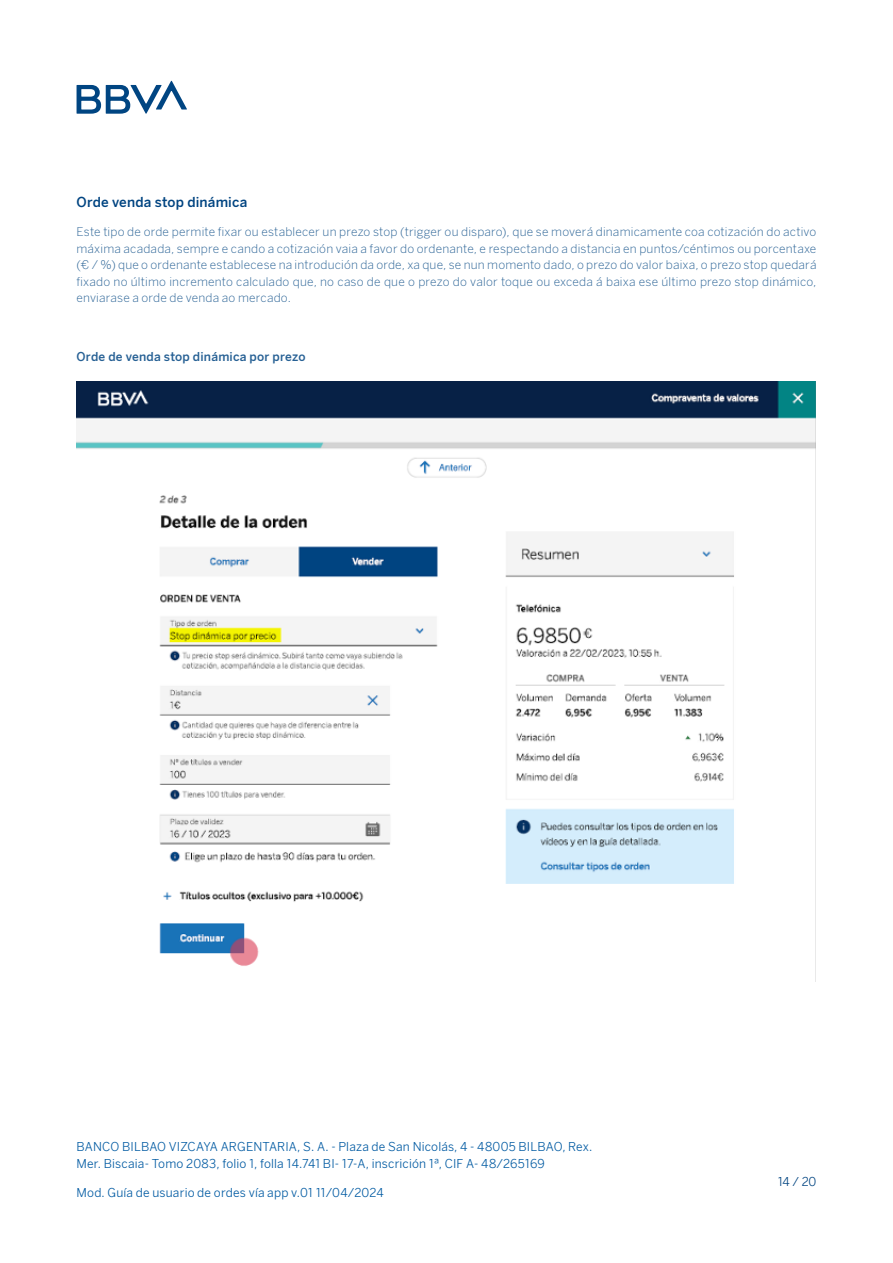
<style>
.page{position:relative;width:893px;height:1263px;background:#fff}
.page>*{position:absolute;margin:0;border:0;box-sizing:border-box;transform-origin:0 0}
.Titulo_2{font:300 13.5px "BBVA Benton Sans";letter-spacing:.01em;color:#004481}
.Titulo_2-2{font:300 12px/16.5px "BBVA Benton Sans";letter-spacing:.015em;color:#266094;text-align:justify}
.t1{font:12px/16.5px "BBVA Benton Sans";letter-spacing:.015em;color:#005aa2}
.Parrafo_1{font:300 12px "BBVA Benton Sans";letter-spacing:.015em;color:#266094}
.t2{font:12px "BBVA Benton Sans";color:#004481}
</style>
<div class="page">
<svg style="left:77px;top:81px;width:110px;height:33px"></svg>
<img style="left:77px;top:382px;width:739px;height:599px">
<p class="Titulo_2" style="left:77px;top:194px;width:172px">Orde venda stop dinámica</p>
<p class="Titulo_2-2" style="left:77px;top:224px;width:741px">Este tipo de orde permite fixar ou establecer un prezo stop (trigger ou disparo), que se moverá dinamicamente coa cotización do activo máxima acadada, sempre e cando a cotización vaia a favor do ordenante, e respectando a distancia en puntos/céntimos ou porcentaxe (€ / %) que o ordenante establecese na introdución da orde, xa que, se nun momento dado, o prezo do valor baixa, o prezo stop quedará fixado no último incremento calculado que, no caso de que o prezo do valor toque ou exceda á baixa ese último prezo stop dinámico, enviarase a orde de venda ao mercado.</p>
<p class="Parrafo_1" style="left:77px;top:349px;width:230px">Orde de venda stop dinámica por prezo</p>
<p class="t1" style="left:77px;top:1138px;width:517px">BANCO BILBAO VIZCAYA ARGENTARIA, S. A. - Plaza de San Nicolás, 4 - 48005 BILBAO, Rex.<br>Mer. Biscaia- Tomo 2083, folio 1, folla 14.741 BI- 17-A, inscrición 1ª, CIF A- 48/265169</p>
<p class="t1" style="left:77px;top:1184px;width:309px">Mod. Guía de usuario de ordes vía app v.01 11/04/2024</p>
<p class="t2" style="left:778px;top:1174px;width:40px">14 / 20</p>
</div>
